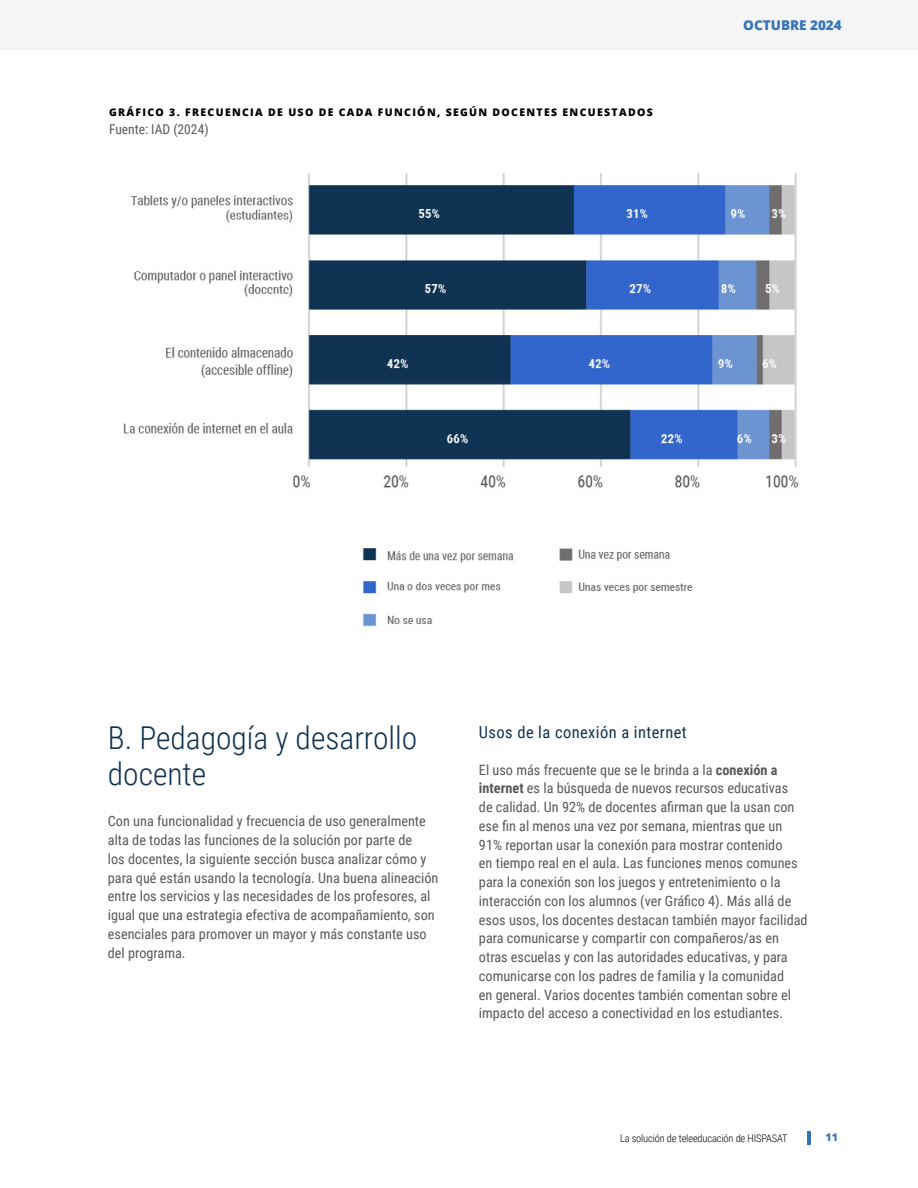
<style>
.page{position:relative;width:918px;height:1188px;background:#fff}
.page>*{position:absolute;margin:0;border:0;box-sizing:border-box;transform-origin:0 0}
.t1{font:300 31.5px/36px "Roboto Condensed";color:#0f3252}
.t2{font:16.5px "Roboto Condensed";letter-spacing:.025em;color:#0f3252}
.t3{font:14.25px/18.8px "Roboto Condensed";color:#58595b}
.t4{font:13.5px "Roboto Condensed";color:#58595b}
.t5{font:800 13.5px "Open Sans";color:#3674ba}
.t6{font:800 10.5px "Open Sans";letter-spacing:.125em;color:#000}
.t7{font:300 10.5px "Roboto Condensed";letter-spacing:-.015em;color:#000}
.t8{font:800 10.5px "Open Sans";color:#3674ba}
.s1{font-weight:700}
</style>
<div class="page">
<div style="left:0;top:0;width:918px;height:50px;background:#f5f5f5"></div>
<hr style="left:808px;top:1131px;width:3px;height:14px;background:#3674ba">
<img style="left:123px;top:173px;width:676px;height:454px">
<p class="t6" style="left:109px;top:104px;width:545px">GRÁFICO 3. FRECUENCIA DE USO DE CADA FUNCIÓN, SEGÚN DOCENTES ENCUESTADOS</p>
<p class="t4" style="left:109px;top:120px;width:101px">Fuente: IAD (2024)</p>
<p class="t5" style="left:743px;top:15px;width:100px">OCTUBRE 2024</p>
<h1 class="t1" style="left:108px;top:719px;width:311px">B. Pedagogía y desarrollo docente</h1>
<p class="t3" style="left:108px;top:811px;width:332px">Con una funcionalidad y frecuencia de uso generalmente alta de todas las funciones de la solución por parte de<br>los docentes, la siguiente sección busca analizar cómo y para qué están usando la tecnología. Una buena alineación entre los servicios y las necesidades de los profesores, al igual que una estrategia efectiva de acompañamiento, son esenciales para promover un mayor y más constante uso del programa.</p>
<p class="t2" style="left:479px;top:720px;width:209px">Usos de la conexión a internet</p>
<p class="t3" style="left:479px;top:760px;width:330px">El uso más frecuente que se le brinda a la <span class="s1">conexión a internet</span> es la búsqueda de nuevos recursos educativas<br>de calidad. Un 92% de docentes afirman que la usan con ese fin al menos una vez por semana, mientras que un 91% reportan usar la conexión para mostrar contenido<br>en tiempo real en el aula. Las funciones menos comunes para la conexión son los juegos y entretenimiento o la interacción con los alumnos (ver Gráfico 4). Más allá de esos usos, los docentes destacan también mayor facilidad para comunicarse y compartir con compañeros/as en otras escuelas y con las autoridades educativas, y para comunicarse con los padres de familia y la comunidad<br>en general. Varios docentes también comentan sobre el impacto del acceso a conectividad en los estudiantes.</p>
<p class="t7" style="left:620px;top:1130px;width:169px">La solución de teleeducación de HISPASAT</p>
<p class="t8" style="left:826px;top:1129px;width:14px">11</p>
</div>
